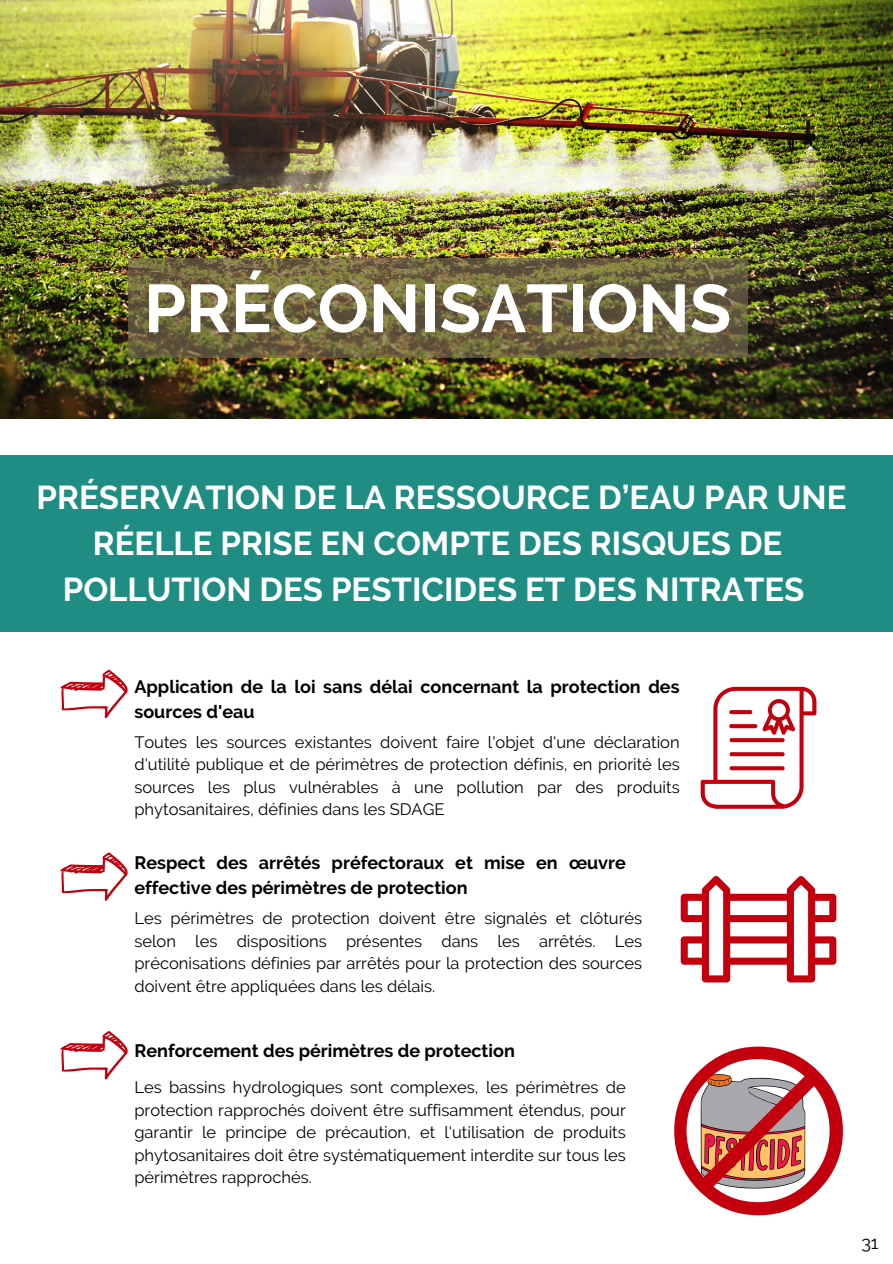
<style>
.page{position:relative;width:893px;height:1264px;background:#fff}
.page>*{position:absolute;margin:0;border:0;box-sizing:border-box;transform-origin:0 0}
.t1{font:700 67.5px "Raleway";color:#fff}
.t2{font:700 33px/46px "Raleway";color:#fff;text-align:center}
.t3{font:700 18px/24.8px "Raleway";color:#000}
.t4{font:18px "Raleway";color:#000}
.t5{font:16.5px/22.5px "Raleway";color:#000;text-align:justify}
</style>
<div class="page">
<img style="left:0;top:0;width:892px;height:418px">
<svg style="left:128px;top:258px;width:619px;height:100px;background:#6f653f"></svg>
<div style="left:0;top:455px;width:892px;height:176px;background:#1f8d83"></div>
<svg style="left:60px;top:669px;width:68px;height:49px"></svg>
<svg style="left:700px;top:686px;width:116px;height:122px"></svg>
<svg style="left:60px;top:852px;width:68px;height:48px"></svg>
<svg style="left:674px;top:1046px;width:168px;height:169px"></svg>
<svg style="left:60px;top:1031px;width:68px;height:48px"></svg>
<svg style="left:680px;top:876px;width:156px;height:106px"></svg>
<p class="t1" style="left:144px;top:269px;width:588px">PRÉCONISATIONS</p>
<p class="t2" style="left:37px;top:474px;width:811px">PRÉSERVATION DE LA RESSOURCE D’EAU PAR UNE<br>RÉELLE PRISE EN COMPTE DES RISQUES DE<br>POLLUTION DES PESTICIDES ET DES NITRATES</p>
<p class="t3" style="left:134px;top:674px;width:546px">Application de la loi sans délai concernant la protection des sources d'eau</p>
<p class="t5" style="left:134px;top:730px;width:546px">Toutes les sources existantes doivent faire l'objet d'une déclaration d'utilité publique et de périmètres de protection définis, en priorité les sources les plus vulnérables à une pollution par des produits phytosanitaires, définies dans les SDAGE</p>
<p class="t3" style="left:134px;top:850px;width:493px">Respect des arrêtés préfectoraux et mise en œuvre effective des périmètres de protection</p>
<p class="t5" style="left:134px;top:907px;width:509px">Les périmètres de protection doivent être signalés et clôturés selon les dispositions présentes dans les arrêtés. Les préconisations définies par arrêtés pour la protection des sources doivent être appliquées dans les délais.</p>
<p class="t3" style="left:134px;top:1037px;width:382px">Renforcement des périmètres de protection</p>
<p class="t5" style="left:134px;top:1075px;width:493px">Les bassins hydrologiques sont complexes, les périmètres de protection rapprochés doivent être suffisamment étendus, pour garantir le principe de précaution, et l'utilisation de produits phytosanitaires doit être systématiquement interdite sur tous les périmètres rapprochés.</p>
<p class="t4" style="left:861px;top:1231px;width:19px">31</p>
</div>
